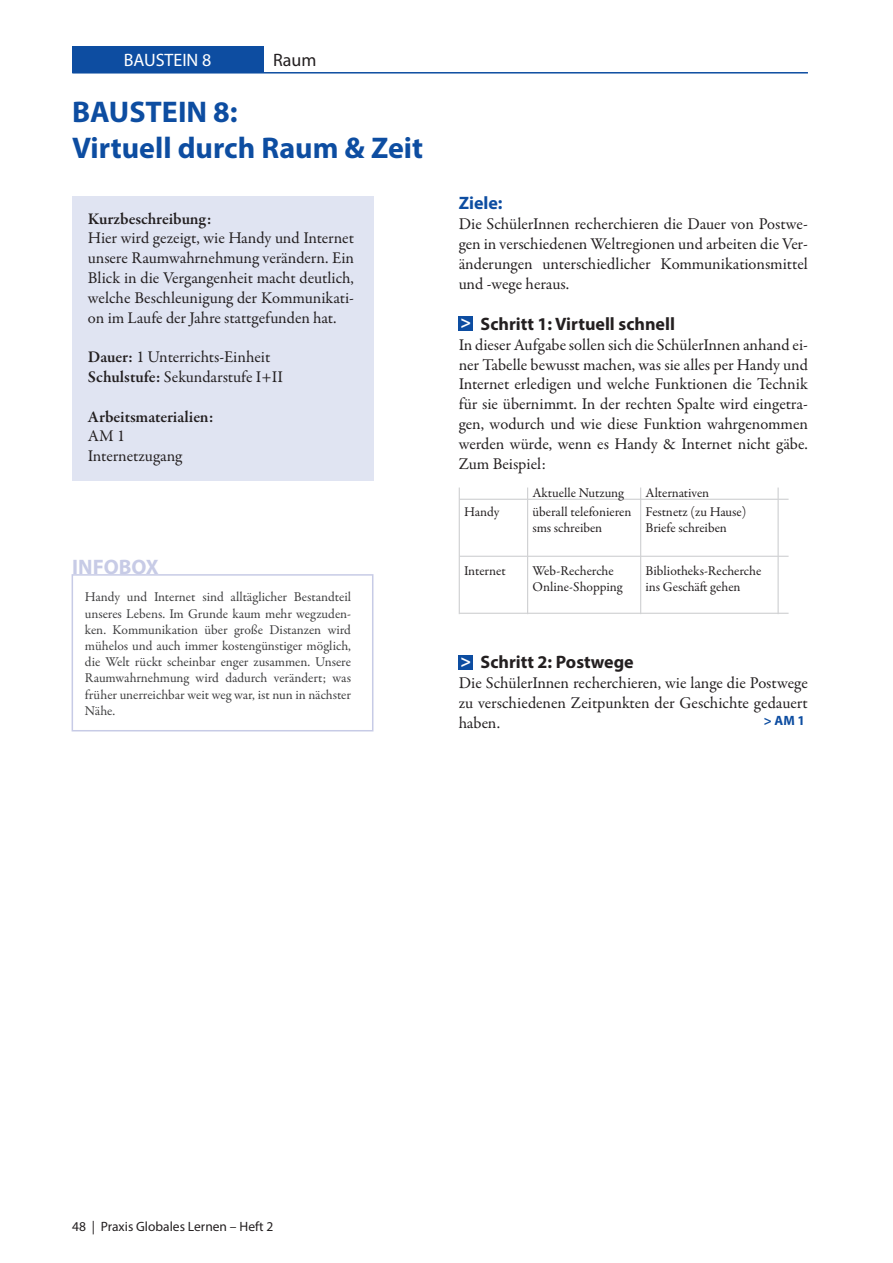
<style>
.page{position:relative;width:893px;height:1263px;background:#fff}
.page>*{position:absolute;margin:0;border:0;box-sizing:border-box;transform-origin:0 0}
.t1{font:700 30px "Myriad Pro";color:#0d4da1}
.t2{font:700 21px "Myriad Pro";color:#c7cbe6}
.t3{font:700 18px "Myriad Pro";color:#231f20}
.t4{font:18px "Myriad Pro";color:#fff}
.t5{font:700 18px "Myriad Pro";color:#0d4da1}
.t6{font:18px "Myriad Pro";color:#231f20}
.t7{font:700 18px "Myriad Pro";color:#fff}
.t8{font:16.5px/19.8px "Garamond Premr Pro";letter-spacing:-.005em;color:#231f20;text-align:justify}
.t9{font:600 16.5px "Garamond Premr Pro";letter-spacing:-.005em;color:#231f20}
.t10{font:13.5px/16.2px "Garamond Premr Pro";letter-spacing:-.005em;color:#3e3e3f;text-align:justify}
.t11{font:13.5px "Garamond Premr Pro";color:#231f20}
.t12{font:13.5px "Myriad Pro";color:#231f20}
.t13{font:700 13.5px "Myriad Pro";color:#0d4da1}
.s1{font-weight:600}
</style>
<div class="page">
<div style="left:72px;top:196px;width:302px;height:285px;background:#e0e4f2"></div>
<div style="left:459px;top:316px;width:14px;height:14px;background:#0d4da1"></div>
<div style="left:459px;top:655px;width:14px;height:14px;background:#0d4da1"></div>
<div style="left:72px;top:574px;width:301px;height:157px;border:2px solid #c7cbe6"></div>
<hr style="left:459px;top:487px;width:1px;height:127px;background:#d1d2d4">
<hr style="left:460px;top:499px;width:329px;height:1px;background:#d1d2d4">
<hr style="left:460px;top:556px;width:329px;height:1px;background:#d1d2d4">
<hr style="left:460px;top:613px;width:329px;height:1px;background:#d1d2d4">
<hr style="left:527px;top:487px;width:1px;height:127px;background:#d1d2d4">
<hr style="left:640px;top:487px;width:1px;height:127px;background:#d1d2d4">
<hr style="left:777px;top:487px;width:2px;height:127px;background:#d1d2d4">
<div style="left:72px;top:47px;width:191px;height:26px;background:#0d4da1"></div>
<hr style="left:72px;top:72px;width:736px;height:2px;background:#0d4da1">
<p class="t4" style="left:124px;top:49px;width:89px">BAUSTEIN 8</p>
<p class="t6" style="left:273px;top:49px;width:45px">Raum</p>
<p class="t1" style="left:72px;top:92px;width:167px">BAUSTEIN 8:</p>
<p class="t1" style="left:72px;top:128px;width:352px">Virtuell durch Raum &amp; Zeit</p>
<p class="t9" style="left:88px;top:208px;width:125px">Kurzbeschreibung:</p>
<p class="t8" style="left:88px;top:229px;width:268px">Hier wird gezeigt, wie Handy und Internet unsere Raumwahrnehmung verändern. Ein Blick in die Vergangenheit macht deutlich, welche Beschleunigung der Kommunikati&shy;on im Laufe der Jahre stattgefunden hat.</p>
<p class="t8" style="left:88px;top:348px;width:184px"><span class="s1">Dauer:</span> 1 Unterrichts-Einheit</p>
<p class="t8" style="left:88px;top:367px;width:197px"><span class="s1">Schulstufe:</span> Sekundarstufe I+II</p>
<p class="t9" style="left:88px;top:406px;width:127px">Arbeitsmaterialien:</p>
<p class="t8" style="left:88px;top:427px;width:39px">AM 1</p>
<p class="t8" style="left:88px;top:447px;width:96px">Internetzugang</p>
<p class="t2" style="left:72px;top:553px;width:88px">INFOBOX</p>
<p class="t10" style="left:85px;top:589px;width:268px">Handy und Internet sind alltäglicher Bestandteil unseres Lebens. Im Grunde kaum mehr wegzuden&shy;ken. Kommunikation über große Distanzen wird mühelos und auch immer kostengünstiger möglich, die Welt rückt scheinbar enger zusammen. Unsere Raumwahrnehmung wird dadurch verändert; was früher unerreichbar weit weg war, ist nun in nächster Nähe.</p>
<p class="t5" style="left:459px;top:191px;width:45px">Ziele:</p>
<p class="t8" style="left:459px;top:214px;width:351px">Die SchülerInnen recherchieren die Dauer von Postwe&shy;gen in verschiedenen Weltregionen und arbeiten die Ver&shy;änderungen unterschiedlicher Kommunikationsmittel und -wege heraus.</p>
<p class="t3" style="left:480px;top:312px;width:196px">Schritt 1: Virtuell schnell</p>
<p class="t8" style="left:459px;top:335px;width:351px">In dieser Aufgabe sollen sich die SchülerInnen anhand ei&shy;ner Tabelle bewusst machen, was sie alles per Handy und Internet erledigen und welche Funktionen die Technik für sie übernimmt. In der rechten Spalte wird eingetra&shy;gen, wodurch und wie diese Funktion wahrgenommen werden würde, wenn es Handy &amp; Internet nicht gäbe.<br>Zum Beispiel:</p>
<p class="t7" style="left:460px;top:310px;width:12px">&gt;</p>
<p class="t11" style="left:464px;top:503px;width:37px">Handy</p>
<p class="t11" style="left:464px;top:562px;width:43px">Internet</p>
<p class="t11" style="left:533px;top:485px;width:93px">Aktuelle Nutzung</p>
<p class="t11" style="left:533px;top:503px;width:100px">überall telefonieren</p>
<p class="t11" style="left:533px;top:520px;width:71px">sms schreiben</p>
<p class="t11" style="left:533px;top:562px;width:83px">Web-Recherche</p>
<p class="t11" style="left:533px;top:578px;width:91px">Online-Shopping</p>
<p class="t11" style="left:646px;top:485px;width:65px">Alternativen</p>
<p class="t11" style="left:646px;top:503px;width:102px">Festnetz (zu Hause)</p>
<p class="t11" style="left:646px;top:520px;width:83px">Briefe schreiben</p>
<p class="t11" style="left:646px;top:562px;width:117px">Bibliotheks-Recherche</p>
<p class="t11" style="left:646px;top:578px;width:97px">ins Geschäft gehen</p>
<p class="t3" style="left:480px;top:650px;width:155px">Schritt 2: Postwege</p>
<p class="t8" style="left:459px;top:673px;width:351px">Die SchülerInnen recherchieren, wie lange die Postwege zu verschiedenen Zeitpunkten der Geschichte gedauert haben.</p>
<p class="t7" style="left:460px;top:649px;width:12px">&gt;</p>
<p class="t13" style="left:764px;top:711px;width:43px">&gt; AM 1</p>
<p class="t12" style="left:72px;top:1218px;width:203px">48 | Praxis Globales Lernen – Heft 2</p>
</div>
